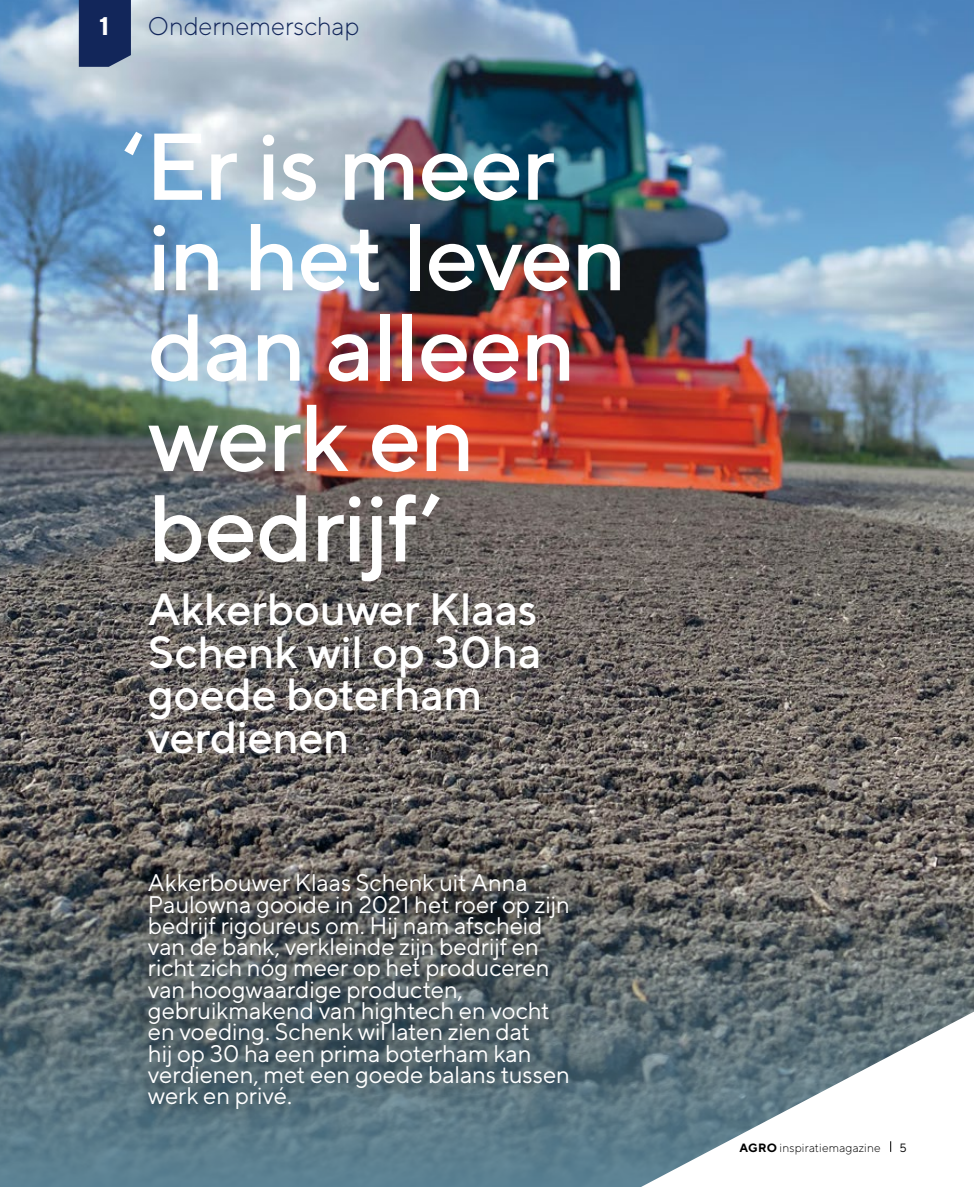
<style>
.page{position:relative;width:974px;height:1187px;background:#fff}
.page>*{position:absolute;margin:0;border:0;box-sizing:border-box;transform-origin:0 0}
.t1{font:500 94.5px/90.3px "TT Norms";letter-spacing:-.02em;color:#fff}
.t2{font:500 45px/42.6px "TT Norms";letter-spacing:-.01em;color:#fff}
.t3{font:300 25.5px "TT Norms";letter-spacing:-.005em;color:#12265a}
.t4{font:700 25.5px "TT Norms";color:#fff}
.t5{font:24px/21.3px "TT Norms";letter-spacing:-.01em;color:#fff}
.t6{font:300 12px "TT Norms";letter-spacing:.01em;color:#000}
.t7{font:12px "TT Norms";color:#000}
.s1{font-weight:700}
</style>
<div class="page">
<img style="left:0;top:0;width:974px;height:869px">
<svg style="left:0;top:869px;width:974px;height:317px;background:#5d6e75"></svg>
<div style="left:79px;top:0;width:52px;height:67px;background:#12265a"></div>
<svg style="left:641px;top:1011px;width:333px;height:175px"></svg>
<div style="left:131px;top:856px;width:456px;height:268px;background:#000;opacity:.75"></div>
<p class="t4" style="left:99px;top:10px;width:12px">1</p>
<p class="t3" style="left:148px;top:10px;width:213px">Ondernemerschap</p>
<h1 class="t1" style="left:122px;top:119px;width:506px">‘Er is meer in het leven dan alleen werk en bedrijf’</h1>
<h2 class="t2" style="left:148px;top:587px;width:395px">Akkerbouwer Klaas<br>Schenk wil op 30ha goede boterham verdienen</h2>
<p class="t5" style="left:148px;top:871px;width:424px">Akkerbouwer Klaas Schenk uit Anna Paulowna gooide in 2021 het roer op zijn bedrijf rigoureus om. Hij nam afscheid van de bank, verkleinde zijn bedrijf en richt zich nóg meer op het produceren van hoogwaardige producten, gebruikmakend van hightech en vocht en voeding. Schenk wil laten zien dat<br>hij op 30 ha een prima boterham kan verdienen, met een goede balans tussen werk en privé.</p>
<p class="t6" style="left:739px;top:1139px;width:143px"><span class="s1">AGRO</span> inspiratiemagazine</p>
<p class="t7" style="left:899px;top:1139px;width:9px">5</p>
</div>
